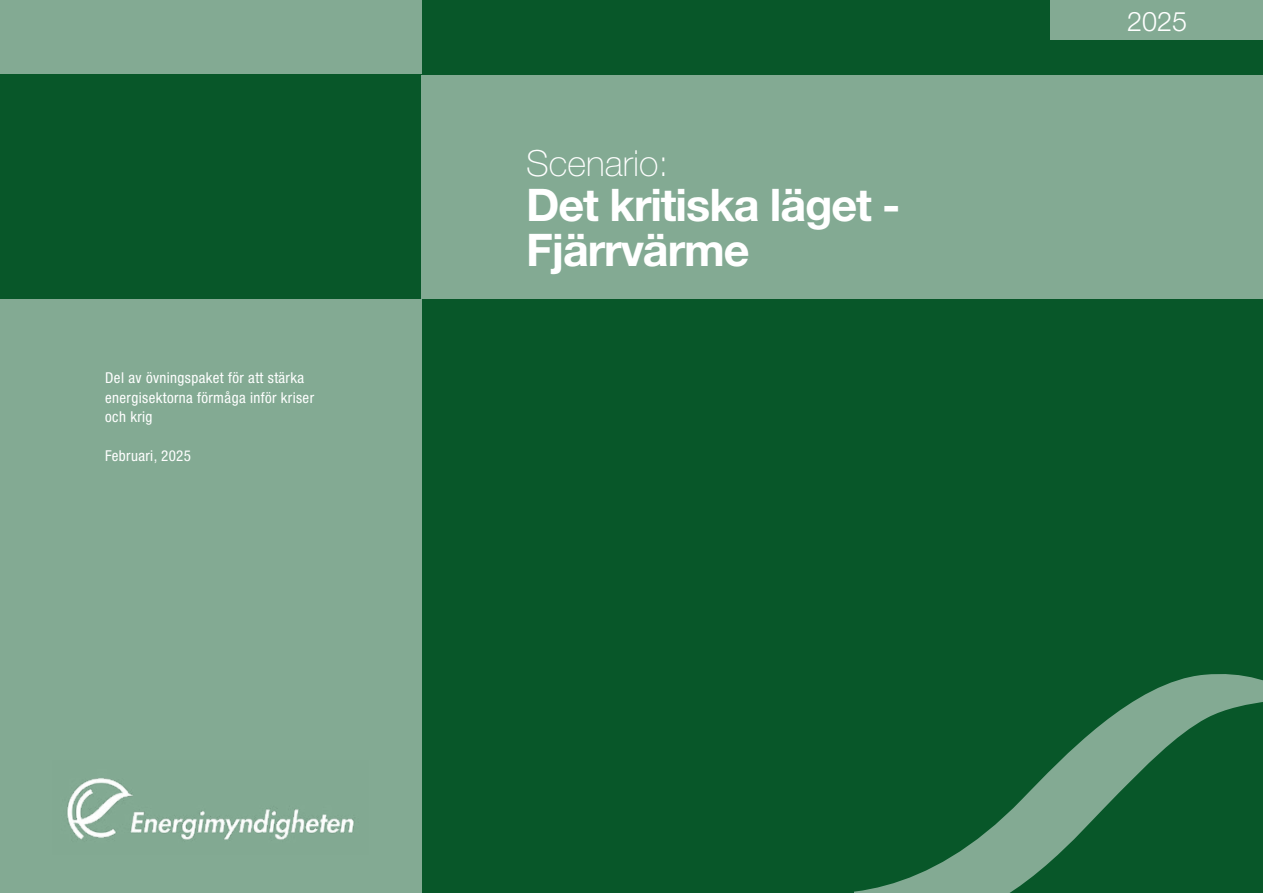
<style>
.page{position:relative;width:1263px;height:893px;background:#085729}
.page>*{position:absolute;margin:0;border:0;box-sizing:border-box;transform-origin:0 0}
.t1{font:700 45px/45px "Helvetica Neue LT Std";letter-spacing:-.025em;color:#fff}
.t2{font:100 36px "Helvetica Neue LT Std";color:#fff}
.t3{font:300 27px "Helvetica Neue LT Std";color:#fff}
.t4{font:condensed 15px/19.5px "Helvetica Neue LT Std";letter-spacing:.025em;color:#fff}
</style>
<div class="page">
<div style="left:1050px;top:0;width:213px;height:40px;background:#83aa93"></div>
<div style="left:0;top:299px;width:422px;height:594px;background:#83aa93"></div>
<div style="left:0;top:0;width:422px;height:74px;background:#83aa93"></div>
<div style="left:421px;top:75px;width:842px;height:224px;background:#83aa93"></div>
<svg style="left:855px;top:674px;width:408px;height:219px"></svg>
<img style="left:67px;top:778px;width:287px;height:62px">
<p class="t4" style="left:105px;top:368px;width:210px">Del av övningspaket för att stärka energisektorna förmåga inför kriser och krig</p>
<p class="t4" style="left:105px;top:446px;width:87px">Februari, 2025</p>
<p class="t2" style="left:526px;top:143px;width:144px">Scenario:</p>
<h1 class="t1" style="left:526px;top:182px;width:376px">Det kritiska läget -<br>Fjärrvärme</h1>
<h3 class="t3" style="left:1127px;top:5px;width:62px">2025</h3>
</div>
